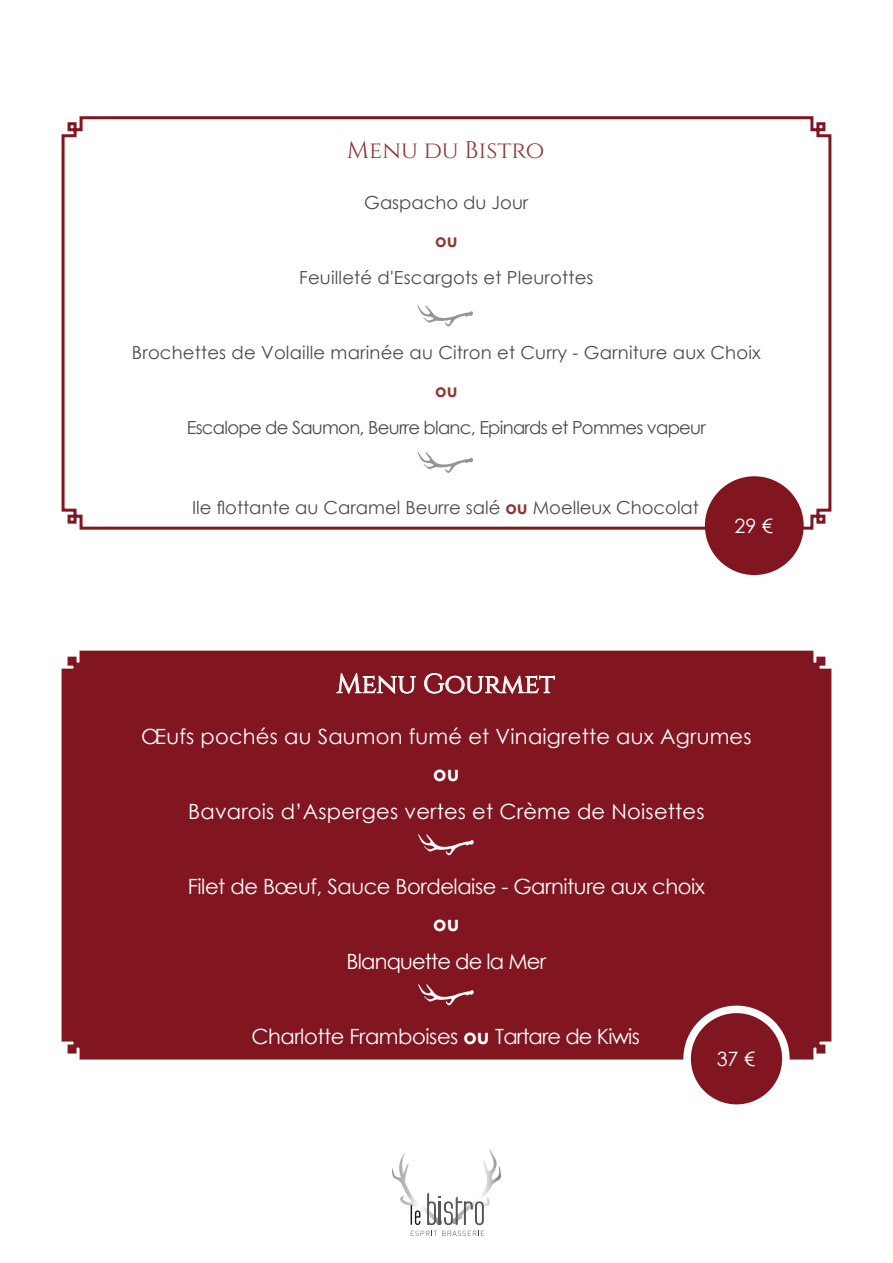
<style>
.page{position:relative;width:893px;height:1263px;background:#fff}
.page>*{position:absolute;margin:0;border:0;box-sizing:border-box;transform-origin:0 0}
.t1{font:27px "Cinzel";color:#fff}
.t2{font:24px "Cinzel";color:#8f3735}
.Texte_courant_1ligne{font:21px "Century Gothic";letter-spacing:.01em;color:#fff}
.Texte_courant_1ligne-2{font:21px "Century Gothic";letter-spacing:-.02em;color:#fff}
.Texte_courant_1ligne-3{font:21px "Century Gothic";letter-spacing:-.04em;color:#fff}
.t3{font:700 21px "Century Gothic";color:#fff}
.t4{font:19.8px "Century Gothic";color:#fff}
.t5{font:18px "Century Gothic";color:#4b4c4d}
.t6{font:18px "Century Gothic";letter-spacing:-.04em;color:#4b4c4d}
.t7{font:700 18px "Century Gothic";color:#8f3735}
.s1{font-weight:700;color:#8f3735}
.s2{font-weight:700}
</style>
<div class="page">
<svg style="left:392px;top:1149px;width:109px;height:76px"></svg>
<svg style="left:411px;top:1231px;width:73px;height:5px"></svg>
<div style="left:61px;top:650px;width:771px;height:410px;background:#811621"></div>
<div style="left:687px;top:1009px;width:99px;height:99px;background:#811621;border-radius:50%"></div>
<div style="left:683px;top:1005px;width:107px;height:107px;border:8px solid #fff;border-radius:50%"></div>
<svg style="left:61px;top:116px;width:771px;height:414px"></svg>
<svg style="left:417px;top:451px;width:57px;height:23px"></svg>
<svg style="left:417px;top:304px;width:57px;height:23px"></svg>
<div style="left:705px;top:476px;width:99px;height:99px;background:#811621;border-radius:50%"></div>
<p class="t2" style="left:347px;top:136px;width:199px">Menu du Bistro</p>
<p class="t5" style="left:364px;top:190px;width:166px">Gaspacho du Jour</p>
<p class="t7" style="left:435px;top:227px;width:24px">ou</p>
<p class="t5" style="left:299px;top:265px;width:296px">Feuilleté d'Escargots et Pleurottes</p>
<p class="t5" style="left:132px;top:340px;width:630px">Brochettes de Volaille marinée au Citron et Curry - Garniture aux Choix</p>
<p class="t7" style="left:435px;top:377px;width:24px">ou</p>
<p class="t6" style="left:187px;top:415px;width:521px">Escalope de Saumon, Beurre blanc, Epinards et Pommes vapeur</p>
<p class="t5" style="left:192px;top:495px;width:508px">Ile flottante au Caramel Beurre salé <span class="s1">ou</span> Moelleux Chocolat</p>
<p class="t4" style="left:734px;top:512px;width:40px">29 €</p>
<p class="t1" style="left:336px;top:668px;width:220px">Menu Gourmet</p>
<p class="Texte_courant_1ligne" style="left:141px;top:721px;width:612px">Œufs pochés au Saumon fumé et Vinaigrette aux Agrumes</p>
<p class="t3" style="left:433px;top:758px;width:28px">ou</p>
<p class="Texte_courant_1ligne" style="left:188px;top:796px;width:518px">Bavarois d’Asperges vertes et Crème de Noisettes</p>
<p class="Texte_courant_1ligne-2" style="left:188px;top:871px;width:519px">Filet de Bœuf, Sauce Bordelaise - Garniture aux choix</p>
<p class="t3" style="left:433px;top:908px;width:28px">ou</p>
<p class="Texte_courant_1ligne-3" style="left:347px;top:946px;width:201px">Blanquette de la Mer</p>
<p class="Texte_courant_1ligne-2" style="left:251px;top:1021px;width:390px">Charlotte Framboises <span class="s2">ou</span> Tartare de Kiwis</p>
<p class="t4" style="left:717px;top:1045px;width:40px">37 €</p>
</div>
